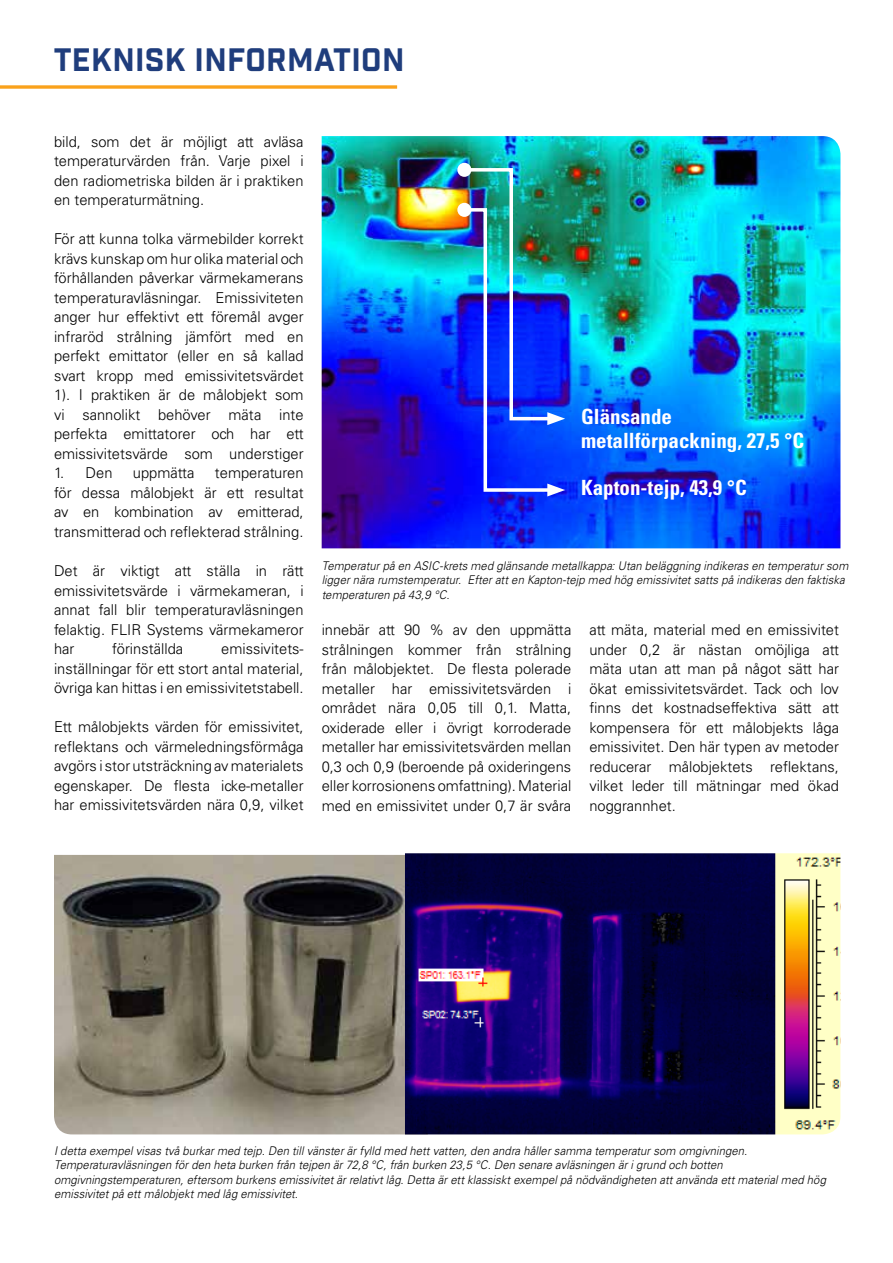
<style>
.page{position:relative;width:893px;height:1263px;background:#fff}
.page>*{position:absolute;margin:0;border:0;box-sizing:border-box;transform-origin:0 0}
.t1{font:700 31.5px "Industry";letter-spacing:.01em;color:#1f3d7c}
.t2{font:700 condensed 21px/24px "Univers LT Std";color:#fff}
.t3{font:300 15px/19.5px "Univers LT Std";color:#000;text-align:justify}
.t4{font:italic 300 12px/14.4px "Univers LT Std";letter-spacing:.01em;color:#000;scale:.94 1}
</style>
<div class="page">
<svg style="left:0;top:85px;width:397px;height:4px;background:#faaf3d"></svg>
<img style="left:322px;top:136px;width:518px;height:412px">
<div style="left:457px;top:163px;width:14px;height:14px;background:#fff;border-radius:50%"></div>
<svg style="left:457px;top:203px;width:14px;height:14px"></svg>
<img style="left:461px;top:166px;width:104px;height:330px">
<img style="left:54px;top:855px;width:351px;height:279px">
<img style="left:405px;top:853px;width:435px;height:281px">
<h1 class="t1" style="left:54px;top:40px;width:352px">TEKNISK INFORMATION</h1>
<p class="t3" style="left:54px;top:132px;width:251px">bild, som det är möjligt att avläsa temperaturvärden från. Varje pixel i den radiometriska bilden är i praktiken en temperaturmätning.</p>
<p class="t3" style="left:54px;top:229px;width:251px">För att kunna tolka värmebilder korrekt krävs kunskap om hur olika material och förhållanden påverkar värmekamerans temperaturavläsningar. Emissiviteten anger hur effektivt ett föremål avger infraröd strålning jämfört med en perfekt emittator (eller en så kallad svart kropp med emissivitetsvärdet 1). I praktiken är de målobjekt som vi sannolikt behöver mäta inte perfekta emittatorer och har ett emissivitetsvärde som understiger</p>
<p class="t3" style="left:54px;top:463px;width:60px">1. Den</p>
<p class="t3" style="left:133px;top:463px;width:63px">uppmätta</p>
<p class="t3" style="left:54px;top:463px;width:251px;text-indent:161px">temperaturen för dessa målobjekt är ett resultat av en kombination av emitterad, transmitterad och reflekterad strålning.</p>
<p class="t3" style="left:54px;top:561px;width:251px">Det är viktigt att ställa in rätt emissivitetsvärde i värmekameran, i annat fall blir temperaturavläsningen felaktig. FLIR Systems värmekameror har</p>
<p class="t3" style="left:112px;top:639px;width:73px">förinställda</p>
<p class="t3" style="left:54px;top:639px;width:251px;text-indent:167px">emissivitets&shy;inställningar för ett stort antal material, övriga kan hittas i en emissivitetstabell.</p>
<p class="t3" style="left:54px;top:717px;width:251px">Ett målobjekts värden för emissivitet, reflektans och värmeledningsförmåga avgörs i stor utsträckning av materialets egenskaper. De flesta icke-metaller har emissivitetsvärden nära 0,9, vilket</p>
<h2 class="t2" style="left:581px;top:404px;width:225px">Glänsande metallförpackning, 27,5 °C</h2>
<h2 class="t2" style="left:581px;top:476px;width:167px">Kapton-tejp, 43,9 °C</h2>
<p class="t4" style="left:322px;top:559px;width:562px">Temperatur på en ASIC-krets med glänsande metallkappa: Utan beläggning indikeras en temperatur som ligger nära rumstemperatur. Efter att en Kapton-tejp med hög emissivitet satts på indikeras den faktiska temperaturen på 43,9 °C.</p>
<p class="t3" style="left:322px;top:620px;width:251px">innebär att 90 % av den uppmätta strålningen kommer från strålning från målobjektet. De flesta polerade metaller har emissivitetsvärden i området nära 0,05 till 0,1. Matta, oxiderade eller i övrigt korroderade metaller har emissivitetsvärden mellan 0,3 och 0,9 (beroende på oxideringens eller korrosionens omfattning). Material med en emissivitet under 0,7 är svåra</p>
<p class="t3" style="left:589px;top:620px;width:251px">att mäta, material med en emissivitet under 0,2 är nästan omöjliga att mäta utan att man på något sätt har ökat emissivitetsvärdet. Tack och lov finns det kostnadseffektiva sätt att kompensera för ett målobjekts låga emissivitet. Den här typen av metoder reducerar målobjektets reflektans, vilket leder till mätningar med ökad noggrannhet.</p>
<p class="t4" style="left:54px;top:1143px;width:823px">I detta exempel visas två burkar med tejp. Den till vänster är fylld med hett vatten, den andra håller samma temperatur som omgivningen.<br>Temperaturavläsningen för den heta burken från tejpen är 72,8 °C, från burken 23,5 °C. Den senare avläsningen är i grund och botten omgivningstemperaturen, eftersom burkens emissivitet är relativt låg. Detta är ett klassiskt exempel på nödvändigheten att använda ett material med hög emissivitet på ett målobjekt med låg emissivitet.</p>
</div>
